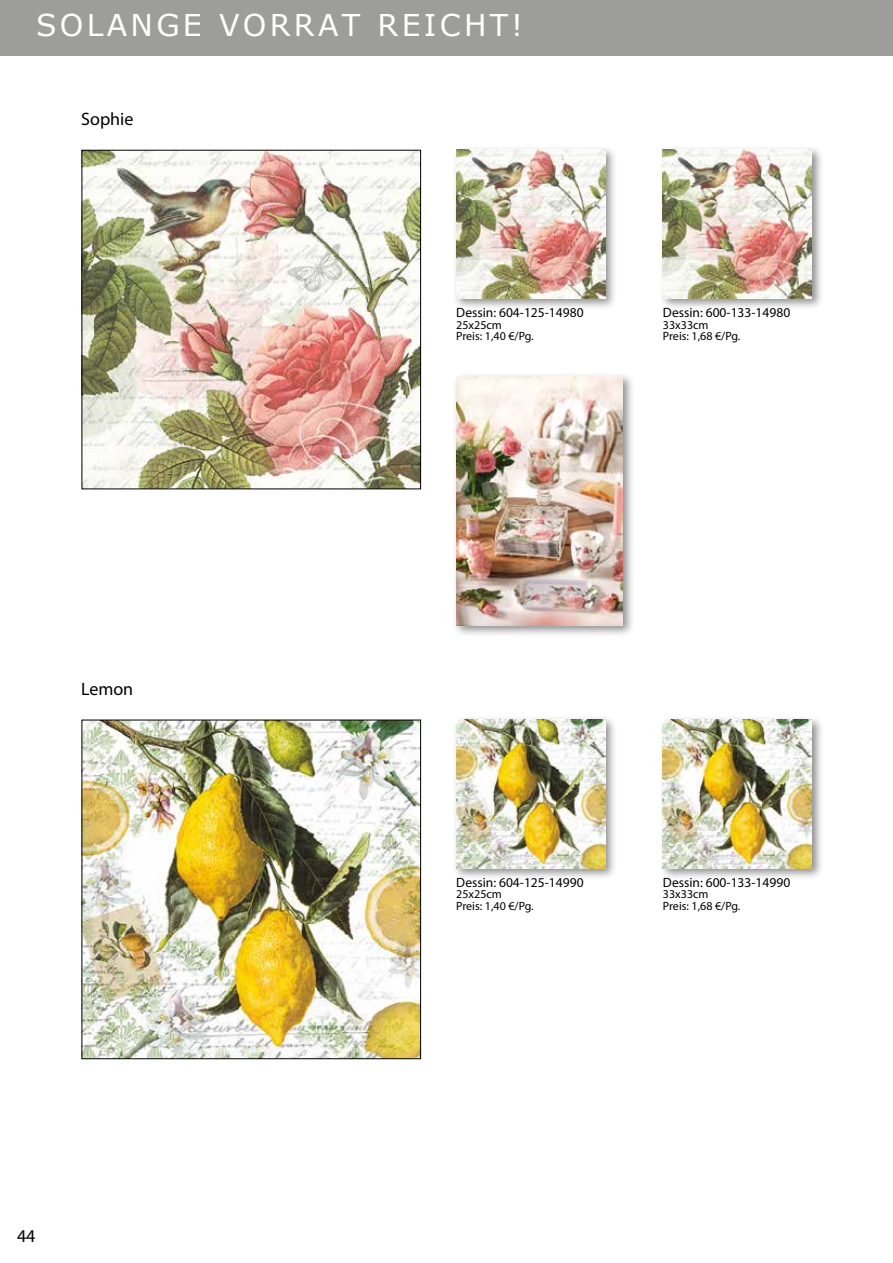
<style>
.page{position:relative;width:893px;height:1263px;background:#fff}
.page>*{position:absolute;margin:0;border:0;box-sizing:border-box;transform-origin:0 0}
.t1{font:30px "Verdana";letter-spacing:.11em;color:#fff}
.t2{font:18px "Myriad Pro";color:#000}
.t3{font:13.5px "Myriad Pro";color:#000}
.t4{font:12px/11.2px "Myriad Pro";color:#000}
</style>
<div class="page">
<img style="left:84px;top:722px;width:335px;height:335px">
<div style="left:82px;top:720px;width:339px;height:339px;border:1px solid #000"></div>
<div style="left:452px;top:715px;width:166px;height:165px;background:#000;opacity:.45"></div>
<img style="left:456px;top:719px;width:149px;height:149px">
<div style="left:659px;top:715px;width:165px;height:165px;background:#000;opacity:.45"></div>
<img style="left:663px;top:719px;width:149px;height:149px">
<div style="left:452px;top:145px;width:166px;height:166px;background:#000;opacity:.45"></div>
<img style="left:456px;top:149px;width:149px;height:149px">
<div style="left:659px;top:145px;width:165px;height:166px;background:#000;opacity:.45"></div>
<img style="left:663px;top:149px;width:149px;height:149px">
<div style="left:452px;top:372px;width:183px;height:265px;background:#000;opacity:.45"></div>
<img style="left:456px;top:376px;width:166px;height:249px">
<div style="left:0;top:0;width:893px;height:55px;background:#9d9d9c"></div>
<img style="left:84px;top:152px;width:335px;height:335px">
<div style="left:82px;top:150px;width:339px;height:339px;border:1px solid #000"></div>
<h1 class="t1" style="left:36px;top:4px;width:488px">SOLANGE VORRAT REICHT!</h1>
<h2 class="t2" style="left:81px;top:108px;width:54px">Sophie</h2>
<p class="t3" style="left:456px;top:304px;width:129px">Dessin: 604-125-14980</p>
<p class="t4" style="left:456px;top:319px;width:79px">25x25cm<br>Preis: 1,40 €/Pg.</p>
<p class="t3" style="left:663px;top:304px;width:129px">Dessin: 600-133-14980</p>
<p class="t4" style="left:663px;top:319px;width:79px">33x33cm<br>Preis: 1,68 €/Pg.</p>
<h2 class="t2" style="left:81px;top:678px;width:54px">Lemon</h2>
<h2 class="t2" style="left:17px;top:1225px;width:20px">44</h2>
<p class="t3" style="left:456px;top:874px;width:129px">Dessin: 604-125-14990</p>
<p class="t4" style="left:456px;top:888px;width:79px">25x25cm<br>Preis: 1,40 €/Pg.</p>
<p class="t3" style="left:663px;top:874px;width:129px">Dessin: 600-133-14990</p>
<p class="t4" style="left:663px;top:888px;width:79px">33x33cm<br>Preis: 1,68 €/Pg.</p>
</div>
